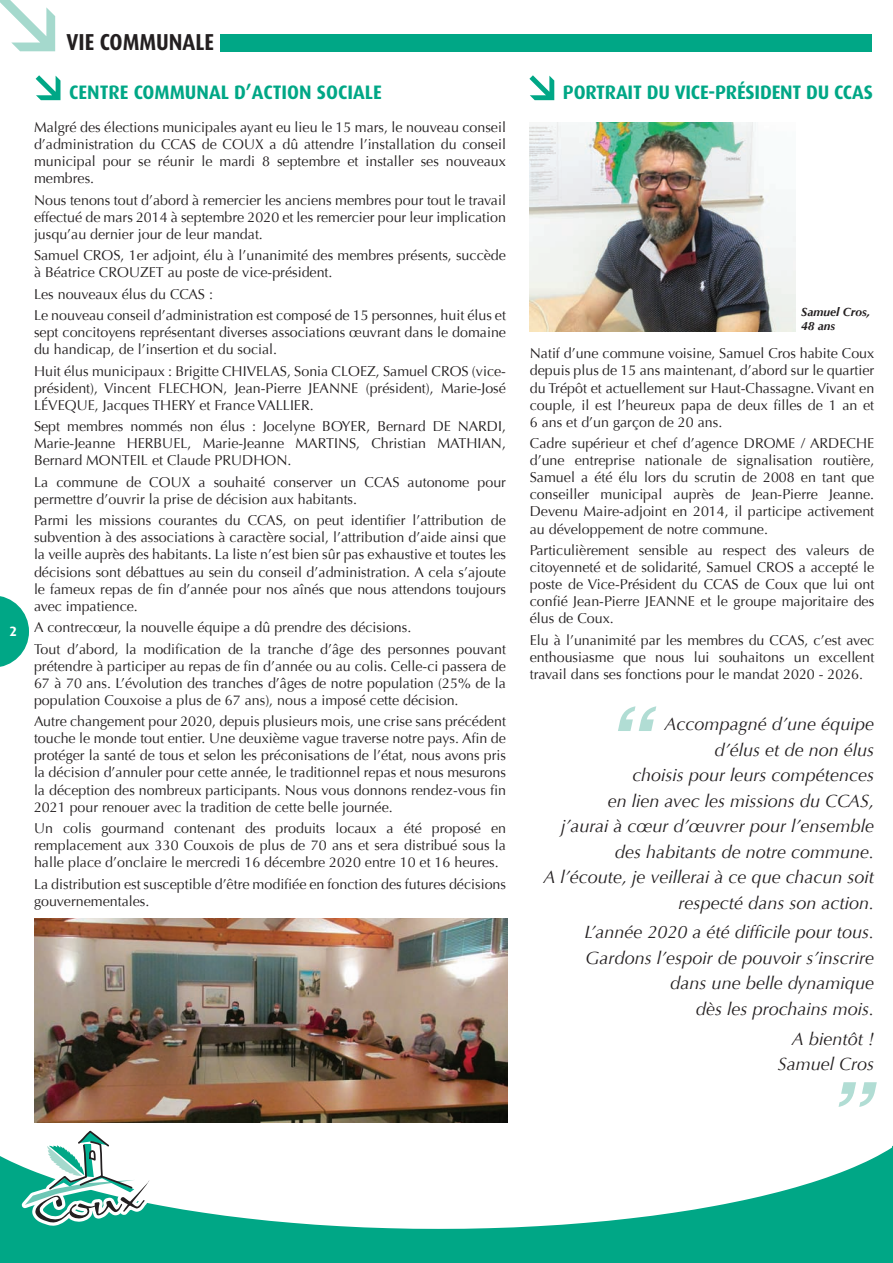
<style>
.page{position:relative;width:893px;height:1263px;background:#fff}
.page>*{position:absolute;margin:0;border:0;box-sizing:border-box;transform-origin:0 0}
.t1{font:italic 700 90px "Helvetica";color:#b1ddd4}
.t2{font:700 23.1px "Dax";color:#231f20;scale:.91 1}
.t3{font:700 19.5px "Dax";letter-spacing:-.01em;color:#00a786}
.t4{font:italic 18px/25.5px "Optima";color:#231f20;text-align:right}
.t5{font:14.25px/17.1px "Optima";color:#231f20;text-align:justify}
.t6{font:700 13.5px "Dax";color:#fff}
.t7{font:italic 700 12px/14.4px "Optima";color:#231f20}
</style>
<div class="page">
<img style="left:529px;top:122px;width:266px;height:210px">
<div style="left:220px;top:34px;width:652px;height:17px;background:#00a786"></div>
<svg style="left:36px;top:75px;width:24px;height:25px"></svg>
<svg style="left:325px;top:1095px;width:567px;height:168px"></svg>
<svg style="left:0;top:596px;width:29px;height:71px"></svg>
<img style="left:34px;top:918px;width:473px;height:205px">
<svg style="left:529px;top:75px;width:25px;height:25px"></svg>
<svg style="left:0;top:0;width:55px;height:51px"></svg>
<img style="left:0;top:1005px;width:325px;height:258px">
<svg style="left:892px;top:1145px;width:1px;height:118px"></svg>
<p class="t6" style="left:9px;top:624px;width:9px">2</p>
<h2 class="t2" style="left:67px;top:29px;width:164px">VIE COMMUNALE</h2>
<h3 class="t3" style="left:69px;top:81px;width:314px">CENTRE COMMUNAL D’ACTION SOCIALE</h3>
<p class="t5" style="left:34px;top:119px;width:473px">Malgré des élections municipales ayant eu lieu le 15 mars, le nouveau conseil d’administration du CCAS de COUX a dû attendre l’installation du conseil municipal pour se réunir le mardi 8 septembre et installer ses nouveaux membres.</p>
<p class="t5" style="left:34px;top:192px;width:474px">Nous tenons tout d’abord à remercier les anciens membres pour tout le travail effectué de mars 2014 à septembre 2020 et les remercier pour leur implication jusqu’au dernier jour de leur mandat.</p>
<p class="t5" style="left:34px;top:247px;width:473px">Samuel CROS, 1er adjoint, élu à l’unanimité des membres présents, succède à Béatrice CROUZET au poste de vice-président.</p>
<p class="t5" style="left:34px;top:284px;width:473px;line-height:21.3px">Les nouveaux élus du CCAS :<br>Le nouveau conseil d’administration est composé de 15 personnes, huit élus et</p>
<p class="t5" style="left:34px;top:324px;width:474px">sept concitoyens représentant diverses associations œuvrant dans le domaine du handicap, de l’insertion et du social.</p>
<p class="t5" style="left:34px;top:362px;width:473px">Huit élus municipaux : Brigitte CHIVELAS, Sonia CLOEZ, Samuel CROS (vice&shy;président), Vincent FLECHON, Jean-Pierre JEANNE (président), Marie-José LÉVEQUE, Jacques THERY et France VALLIER.</p>
<p class="t5" style="left:34px;top:418px;width:473px">Sept membres nommés non élus : Jocelyne BOYER, Bernard DE NARDI, Marie-Jeanne HERBUEL, Marie-Jeanne MARTINS, Christian MATHIAN, Bernard MONTEIL et Claude PRUDHON.</p>
<p class="t5" style="left:34px;top:474px;width:473px">La commune de COUX a souhaité conserver un CCAS autonome pour permettre d’ouvrir la prise de décision aux habitants.</p>
<p class="t5" style="left:34px;top:512px;width:474px">Parmi les missions courantes du CCAS, on peut identifier l’attribution de subvention à des associations à caractère social, l’attribution d’aide ainsi que la veille auprès des habitants. La liste n’est bien sûr pas exhaustive et toutes les décisions sont débattues au sein du conseil d’administration. A cela s’ajoute le fameux repas de fin d’année pour nos aînés que nous attendons toujours avec impatience.</p>
<p class="t5" style="left:34px;top:617px;width:474px;line-height:21.3px">A contrecœur, la nouvelle équipe a dû prendre des décisions.<br>Tout d’abord, la modification de la tranche d’âge des personnes pouvant</p>
<p class="t5" style="left:34px;top:657px;width:474px">prétendre à participer au repas de fin d’année ou au colis. Celle-ci passera de 67 à 70 ans. L’évolution des tranches d’âges de notre population (25% de la population Couxoise a plus de 67 ans), nous a imposé cette décision.</p>
<p class="t5" style="left:34px;top:713px;width:474px">Autre changement pour 2020, depuis plusieurs mois, une crise sans précédent touche le monde tout entier. Une deuxième vague traverse notre pays. Afin de protéger la santé de tous et selon les préconisations de l’état, nous avons pris la décision d’annuler pour cette année, le traditionnel repas et nous mesurons la déception des nombreux participants. Nous vous donnons rendez-vous fin 2021 pour renouer avec la tradition de cette belle journée.</p>
<p class="t5" style="left:34px;top:820px;width:473px">Un colis gourmand contenant des produits locaux a été proposé en remplacement aux 330 Couxois de plus de 70 ans et sera distribué sous la halle place d’onclaire le mercredi 16 décembre 2020 entre 10 et 16 heures.</p>
<p class="t5" style="left:34px;top:875px;width:474px">La distribution est susceptible d’être modifiée en fonction des futures décisions gouvernementales.</p>
<h3 class="t3" style="left:563px;top:81px;width:312px">PORTRAIT DU VICE-PRÉSIDENT DU CCAS</h3>
<p class="t7" style="left:801px;top:305px;width:70px">Samuel Cros,<br>48 ans</p>
<p class="t5" style="left:530px;top:345px;width:346px">Natif d’une commune voisine, Samuel Cros habite Coux depuis plus de 15 ans maintenant, d’abord sur le quartier du Trépôt et actuellement sur Haut-Chassagne. Vivant en couple, il est l’heureux papa de deux filles de 1 an et 6 ans et d’un garçon de 20 ans.</p>
<p class="t5" style="left:530px;top:435px;width:346px">Cadre supérieur et chef d’agence DROME / ARDECHE d’une entreprise nationale de signalisation routière, Samuel a été élu lors du scrutin de 2008 en tant que conseiller municipal auprès de Jean-Pierre Jeanne.<br>Devenu Maire-adjoint en 2014, il participe activement au développement de notre commune.</p>
<p class="t5" style="left:530px;top:542px;width:346px">Particulièrement sensible au respect des valeurs de citoyenneté et de solidarité, Samuel CROS a accepté le poste de Vice-Président du CCAS de Coux que lui ont confié Jean-Pierre JEANNE et le groupe majoritaire des élus de Coux.</p>
<p class="t5" style="left:530px;top:631px;width:346px">Elu à l’unanimité par les membres du CCAS, c’est avec enthousiasme que nous lui souhaitons un excellent travail dans ses fonctions pour le mandat 2020 - 2026.</p>
<p class="t4" style="left:544px;top:711px;width:332px">Accompagné d’une équipe<br>d’élus et de non élus<br>choisis pour leurs compétences<br>en lien avec les missions du CCAS,<br>j’aurai à cœur d’œuvrer pour l’ensemble des habitants de notre commune.<br>A l’écoute, je veillerai à ce que chacun soit respecté dans son action.</p>
<p class="t4" style="left:584px;top:920px;width:291px">L’année 2020 a été difficile pour tous.<br>Gardons l’espoir de pouvoir s’inscrire dans une belle dynamique<br>dès les prochains mois.</p>
<p class="t4" style="left:778px;top:1026px;width:98px">A bientôt !<br>Samuel Cros</p>
<h1 class="t1" style="left:603px;top:666px;width:46px">“</h1>
<h1 class="t1" style="left:823px;top:1041px;width:46px">”</h1>
</div>
